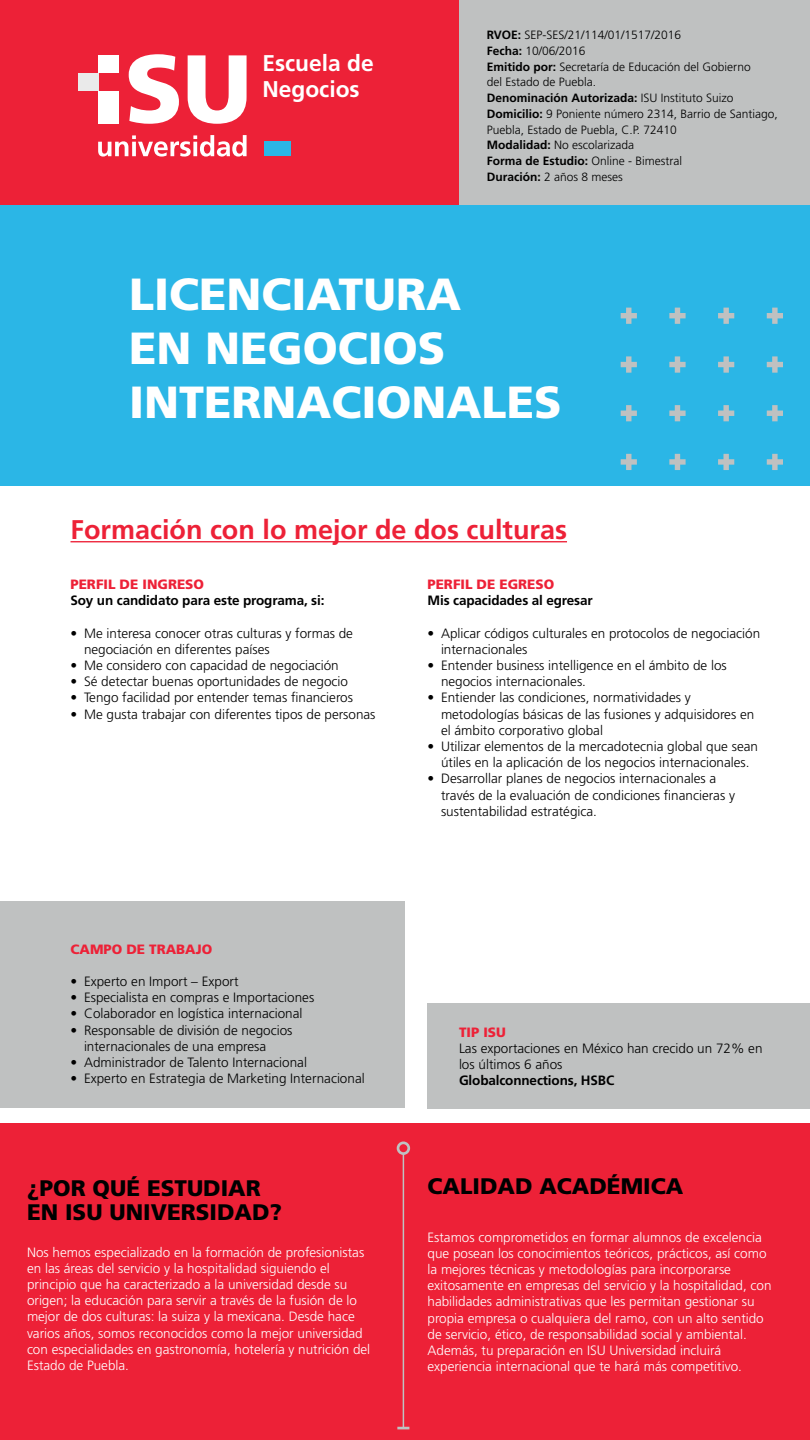
<style>
.page{position:relative;width:810px;height:1440px;background:#fff}
.page>*{position:absolute;margin:0;border:0;box-sizing:border-box;transform-origin:0 0}
.CARRERA{font:900 45px/54px "Frutiger LT Std";color:#fff}
.Formación{font:700 27px "Frutiger LT Std";color:#ed2137}
.t1{font:700 22.8px/26.2px "Frutiger LT Std";color:#fff}
.TÍTULO_NEGRO{font:900 22.5px/24px "Frutiger LT Std";color:#000}
.PERFIL-3{font:300 13.5px/16.2px "Frutiger LT Std";color:#000}
.ESTUDIAR-CALIDAD{font:300 13.5px/16.2px "Frutiger LT Std";color:#fff}
.PERFIL-2{font:700 13.5px "Frutiger LT Std";letter-spacing:-.01em;color:#000}
.PERFIL-1{font:900 13.5px "Frutiger LT Std";color:#ed2137}
.Modalidad{font:300 12px/15.8px "Frutiger LT Std";color:#000}
.Modalidad-2{font:700 12px "Frutiger LT Std";color:#000}
.s1{font-weight:700}
.s2{font-weight:300}
</style>
<div class="page">
<div style="left:0;top:0;width:486px;height:226px;background:#ed2137"></div>
<div style="left:459px;top:0;width:351px;height:206px;background:#bfc1c1"></div>
<div style="left:428px;top:1003px;width:382px;height:105px;background:#bfc1c1"></div>
<div style="left:0;top:902px;width:405px;height:206px;background:#bfc1c1"></div>
<div style="left:0;top:206px;width:810px;height:280px;background:#2bb6e6"></div>
<svg style="left:621px;top:308px;width:16px;height:16px"></svg>
<svg style="left:669px;top:308px;width:17px;height:16px"></svg>
<svg style="left:718px;top:308px;width:16px;height:16px"></svg>
<svg style="left:767px;top:308px;width:16px;height:16px"></svg>
<svg style="left:621px;top:454px;width:16px;height:16px"></svg>
<svg style="left:621px;top:405px;width:16px;height:16px"></svg>
<svg style="left:621px;top:356px;width:16px;height:17px"></svg>
<svg style="left:669px;top:454px;width:17px;height:16px"></svg>
<svg style="left:669px;top:405px;width:17px;height:16px"></svg>
<svg style="left:669px;top:356px;width:17px;height:17px"></svg>
<svg style="left:718px;top:454px;width:16px;height:16px"></svg>
<svg style="left:718px;top:405px;width:16px;height:16px"></svg>
<svg style="left:718px;top:356px;width:16px;height:17px"></svg>
<svg style="left:767px;top:454px;width:16px;height:16px"></svg>
<svg style="left:767px;top:405px;width:16px;height:16px"></svg>
<svg style="left:767px;top:356px;width:16px;height:17px"></svg>
<hr style="left:70px;top:541px;width:497px;height:1px;background:#ed2137">
<div style="left:0;top:1124px;width:810px;height:316px;background:#ed2137"></div>
<hr style="left:403px;top:1154px;width:1px;height:274px;background:#bfc2c2">
<div style="left:397px;top:1141px;width:13px;height:14px;border:3px solid #bfc2c2;border-radius:50%"></div>
<svg style="left:397px;top:1427px;width:12px;height:2px"></svg>
<svg style="left:129px;top:54px;width:50px;height:70px"></svg>
<svg style="left:188px;top:55px;width:59px;height:69px"></svg>
<div style="left:78px;top:73px;width:20px;height:18px;background:#eaeaea"></div>
<div style="left:98px;top:55px;width:20px;height:18px;background:#fff"></div>
<div style="left:98px;top:91px;width:20px;height:33px;background:#fff"></div>
<svg style="left:98px;top:135px;width:149px;height:22px"></svg>
<div style="left:264px;top:142px;width:27px;height:14px;background:#2bb6e6"></div>
<h3 class="t1" style="left:262px;top:50px;width:113px">Escuela de<br>Negocios</h3>
<p class="Modalidad" style="left:487px;top:27px;width:196px"><span class="s1">RVOE:</span> SEP-SES/21/114/01/1517/2016</p>
<p class="Modalidad" style="left:487px;top:43px;width:100px"><span class="s1">Fecha:</span> 10/06/2016</p>
<p class="Modalidad" style="left:487px;top:59px;width:266px"><span class="s1">Emitido por:</span> Secretaría de Educación del Gobierno</p>
<p class="Modalidad" style="left:487px;top:75px;width:111px">del Estado de Puebla.</p>
<p class="Modalidad-2" style="left:487px;top:91px;width:248px">Denominación Autorizada: <span class="s2">ISU Instituto Suizo</span></p>
<p class="Modalidad" style="left:487px;top:106px;width:293px"><span class="s1">Domicilio:</span> 9 Poniente número 2314, Barrio de Santiago,<br>Puebla, Estado de Puebla, C.P. 72410</p>
<p class="Modalidad" style="left:487px;top:138px;width:149px"><span class="s1">Modalidad:</span> No escolarizada</p>
<p class="Modalidad" style="left:487px;top:153px;width:197px"><span class="s1">Forma de Estudio:</span> Online - Bimestral</p>
<p class="Modalidad" style="left:487px;top:169px;width:138px"><span class="s1">Duración:</span> 2 años 8 meses</p>
<p class="CARRERA" style="left:129px;top:267px;width:434px">LICENCIATURA<br>EN NEGOCIOS<br>INTERNACIONALES</p>
<p class="Formación" style="left:70px;top:514px;width:498px">Formación con lo mejor de dos culturas</p>
<p class="PERFIL-1" style="left:70px;top:576px;width:135px">PERFIL DE INGRESO</p>
<p class="PERFIL-2" style="left:70px;top:593px;width:256px">Soy un candidato para este programa, si:</p>
<p class="PERFIL-3" style="left:84px;top:625px;width:271px;text-indent:-14px">• Me interesa conocer otras culturas y formas de negociación en diferentes países</p>
<p class="PERFIL-3" style="left:70px;top:657px;width:270px">• Me considero con capacidad de negociación</p>
<p class="PERFIL-3" style="left:70px;top:674px;width:279px">• Sé detectar buenas oportunidades de negocio</p>
<p class="PERFIL-3" style="left:70px;top:690px;width:284px">• Tengo facilidad por entender temas financieros</p>
<p class="PERFIL-3" style="left:70px;top:706px;width:307px">• Me gusta trabajar con diferentes tipos de personas</p>
<p class="PERFIL-1" style="left:428px;top:576px;width:128px">PERFIL DE EGRESO</p>
<p class="PERFIL-2" style="left:428px;top:593px;width:167px">Mis capacidades al egresar</p>
<p class="PERFIL-3" style="left:441px;top:625px;width:321px;text-indent:-14px">• Aplicar códigos culturales en protocolos de negociación internacionales</p>
<p class="PERFIL-3" style="left:441px;top:657px;width:287px;text-indent:-14px">• Entender business intelligence en el ámbito de los negocios internacionales.</p>
<p class="PERFIL-3" style="left:441px;top:690px;width:315px;text-indent:-14px">• Entiender las condiciones, normatividades y metodologías básicas de las fusiones y adquisidores en el ámbito corporativo global</p>
<p class="PERFIL-3" style="left:428px;top:738px;width:332px;text-align:center">• Utilizar elementos de la mercadotecnia global que sean útiles en la aplicación de los negocios internacionales.</p>
<p class="PERFIL-3" style="left:441px;top:771px;width:296px;text-indent:-14px">• Desarrollar planes de negocios internacionales a través de la evaluación de condiciones financieras y sustentabilidad estratégica.</p>
<p class="PERFIL-1" style="left:70px;top:941px;width:143px">CAMPO DE TRABAJO</p>
<p class="PERFIL-3" style="left:70px;top:973px;width:170px">• Experto en Import – Export</p>
<p class="PERFIL-3" style="left:70px;top:990px;width:245px">• Especialista en compras e Importaciones</p>
<p class="PERFIL-3" style="left:70px;top:1006px;width:234px">• Colaborador en logística internacional</p>
<p class="PERFIL-3" style="left:84px;top:1022px;width:210px;text-indent:-14px">• Responsable de división de negocios internacionales de una empresa</p>
<p class="PERFIL-3" style="left:70px;top:1054px;width:238px">• Administrador de Talento Internacional</p>
<p class="PERFIL-3" style="left:70px;top:1071px;width:296px">• Experto en Estrategia de Marketing Internacional</p>
<p class="PERFIL-1" style="left:459px;top:1024px;width:48px">TIP ISU</p>
<p class="PERFIL-3" style="left:459px;top:1040px;width:305px">Las exportaciones en México han crecido un 72% en los últimos 6 años</p>
<p class="PERFIL-2" style="left:459px;top:1073px;width:157px">Globalconnections, HSBC</p>
<p class="TÍTULO_NEGRO" style="left:27px;top:1176px;width:257px">¿POR QUÉ ESTUDIAR<br>EN ISU UNIVERSIDAD?</p>
<p class="TÍTULO_NEGRO" style="left:428px;top:1174px;width:257px">CALIDAD ACADÉMICA</p>
<p class="ESTUDIAR-CALIDAD" style="left:27px;top:1244px;width:345px">Nos hemos especializado en la formación de profesionistas en las áreas del servicio y la hospitalidad siguiendo el principio que ha caracterizado a la universidad desde su origen; la educación para servir a través de la fusión de lo mejor de dos culturas: la suiza y la mexicana. Desde hace varios años, somos reconocidos como la mejor universidad con especialidades en gastronomía, hotelería y nutrición del Estado de Puebla.</p>
<p class="ESTUDIAR-CALIDAD" style="left:428px;top:1229px;width:346px">Estamos comprometidos en formar alumnos de excelencia que posean los conocimientos teóricos, prácticos, así como la mejores técnicas y metodologías para incorporarse exitosamente en empresas del servicio y la hospitalidad, con habilidades administrativas que les permitan gestionar su propia empresa o cualquiera del ramo, con un alto sentido de servicio, ético, de responsabilidad social y ambiental.</p>
<p class="ESTUDIAR-CALIDAD" style="left:428px;top:1342px;width:316px">Además, tu preparación en ISU Universidad incluirá experiencia internacional que te hará más competitivo.</p>
</div>
